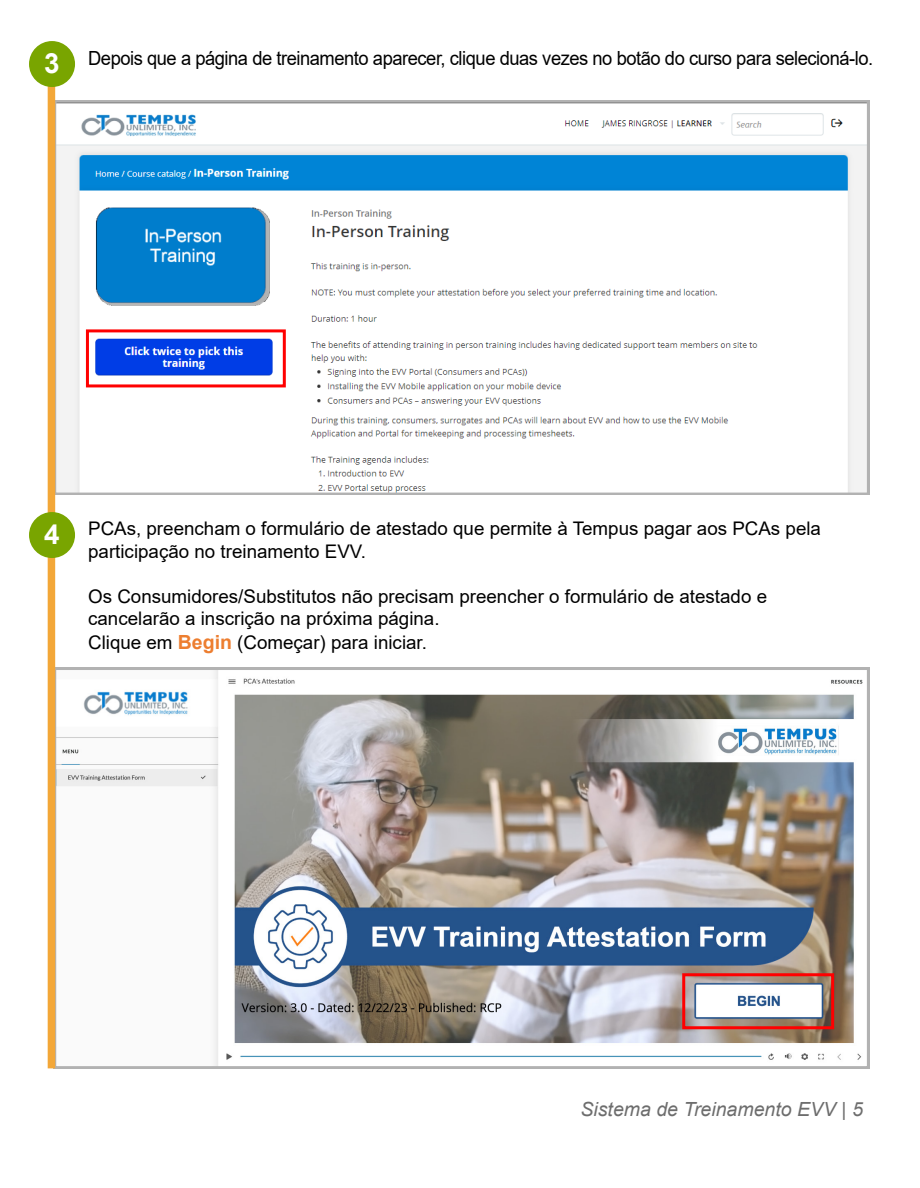
<style>
.page{position:relative;width:920px;height:1188px;background:#fff}
.page>*{position:absolute;margin:0;border:0;box-sizing:border-box;transform-origin:0 0}
.t1{font:700 27.75px "Arial";color:#fff}
.t2{font:19.5px "Arial";letter-spacing:-.025em;color:#000;scale:.94 1}
.t3{font:italic 19.5px "Arial";color:#6d6d6d}
.t4{font:18.75px/23px "Arial";color:#000}
.s1{font-weight:700;font-size:19.5px;color:#ed7e30}
</style>
<div class="page">
<svg style="left:55px;top:100px;width:813px;height:395px"></svg>
<div style="left:86px;top:329px;width:200px;height:58px;border:3px solid #f00"></div>
<img style="left:55px;top:668px;width:813px;height:400px">
<div style="left:682px;top:973px;width:151px;height:56px;border:3px solid #f00"></div>
<div style="left:48px;top:64px;width:7px;height:1004px;background:#f3a738"></div>
<div style="left:29px;top:41px;width:46px;height:46px;background:#79a500;border-radius:50%"></div>
<div style="left:29px;top:512px;width:46px;height:46px;background:#79a500;border-radius:50%"></div>
<h1 class="t1" style="left:44px;top:44px;width:17px">3</h1>
<p class="t2" style="left:88px;top:45px;width:836px">Depois que a página de treinamento aparecer, clique duas vezes no botão do curso para selecioná-lo.</p>
<h1 class="t1" style="left:44px;top:515px;width:17px">4</h1>
<p class="t4" style="left:88px;top:517px;width:734px;line-height:22.5px">PCAs, preencham o formulário de atestado que permite à Tempus pagar aos PCAs pela participação no treinamento EVV.</p>
<p class="t4" style="left:88px;top:585px;width:680px">Os Consumidores/Substitutos não precisam preencher o formulário de atestado e cancelarão a inscrição na próxima página.<br>Clique em <span class="s1">Begin</span> (Começar) para iniciar.</p>
<p class="t3" style="left:580px;top:1097px;width:284px">Sistema de Treinamento EVV | 5</p>
</div>
